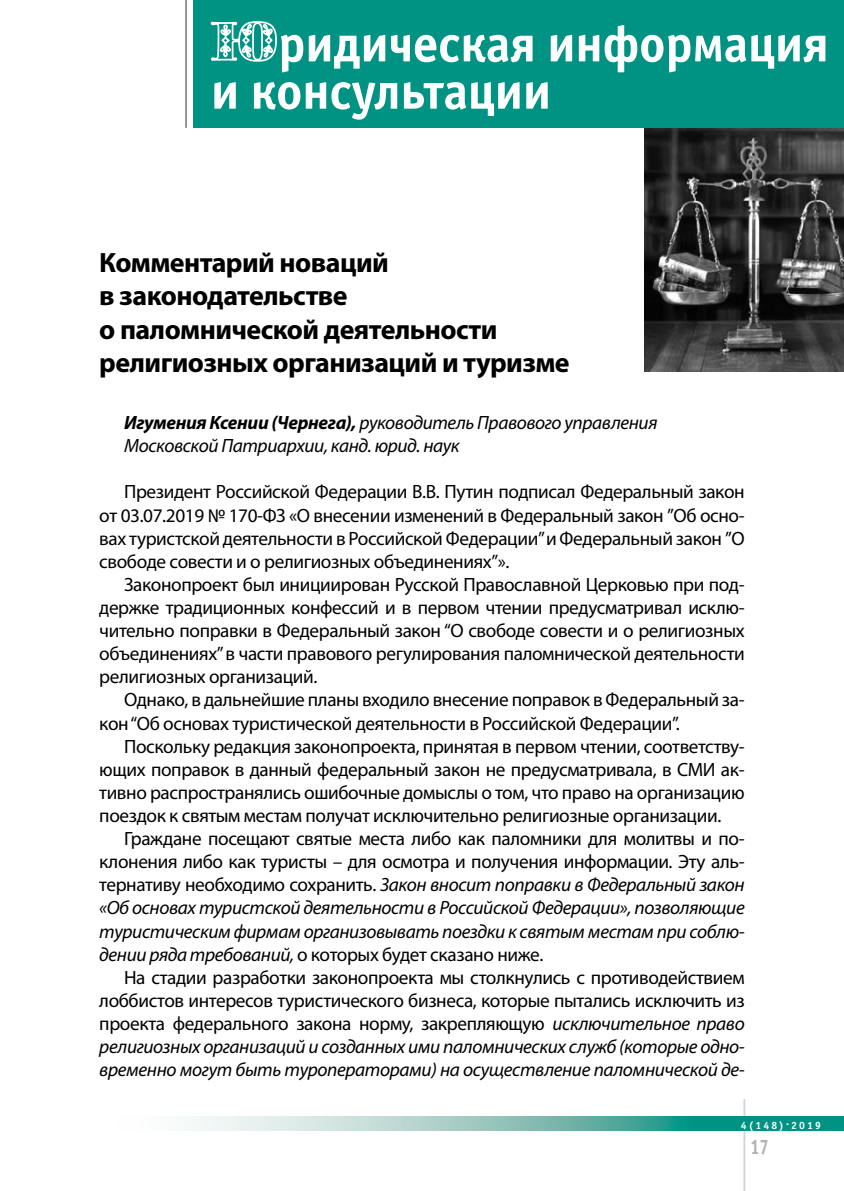
<style>
.page{position:relative;width:844px;height:1191px;background:#fff}
.page>*{position:absolute;margin:0;border:0;box-sizing:border-box;transform-origin:0 0}
.t1{font:700 51.98px/47.2px "Officina Sans C";letter-spacing:-.01em;color:#fff}
.t2{font:700 28px/33.6px "Myriad Pro";letter-spacing:-.02em;color:#000}
.t3{font:700 21px "Officina Sans C";color:#b3b2b2;scale:.8 1}
.t4{font:19.25px/23.1px "Myriad Pro";letter-spacing:-.02em;color:#000;text-align:justify}
.t5{font:italic 19.25px/23.1px "Myriad Pro";letter-spacing:-.02em;color:#000}
.t6{font:700 10.5px "Officina Sans C";letter-spacing:.2em;color:#fff}
.s1{font-weight:700}
.s2{font-style:normal}
.s3{font-style:italic}
</style>
<div class="page">
<hr style="left:743px;top:1099px;width:2px;height:92px;background:#d2d2d2">
<svg style="left:192px;top:1116px;width:651px;height:14px;background:#7abfb5"></svg>
<img style="left:644px;top:128px;width:199px;height:244px">
<div style="left:193px;top:0;width:650px;height:128px;background:#009383"></div>
<svg style="left:210px;top:21px;width:67px;height:41px"></svg>
<hr style="left:185px;top:0;width:2px;height:128px;background:#878787">
<h1 class="t1" style="left:211px;top:21px;width:619px;text-indent:67px">ридическая информация и консультации</h1>
<h2 class="t2" style="left:99px;top:244px;width:472px">Комментарий новаций<br>в законодательстве<br>о паломнической деятельности религиозных организаций и туризме</h2>
<p class="t5" style="left:124px;top:411px;width:534px"><span class="s1">Игумения Ксении (Чернега),</span> руководитель Правового управления<br>Московской Патриархии, канд. юрид. наук</p>
<p class="t4" style="left:99px;top:480px;width:646px;text-indent:25px">Президент Российской Федерации В.В. Путин подписал Федеральный закон от 03.07.2019 № 170-ФЗ «О внесении изменений в Федеральный закон ”Об осно&shy;вах туристской деятельности в Российской Федерации” и Федеральный закон ”О свободе совести и о религиозных объединениях”».</p>
<p class="t4" style="left:99px;top:572px;width:646px;text-indent:25px">Законопроект был инициирован Русской Православной Церковью при под&shy;держке традиционных конфессий и в первом чтении предусматривал исклю&shy;чительно поправки в Федеральный закон “О свободе совести и о религиозных объединениях” в части правового регулирования паломнической деятельности религиозных организаций.</p>
<p class="t4" style="left:99px;top:688px;width:646px;text-indent:25px">Однако, в дальнейшие планы входило внесение поправок в Федеральный за&shy;кон “Об основах туристической деятельности в Российской Федерации”.</p>
<p class="t4" style="left:99px;top:734px;width:646px;text-indent:25px">Поскольку редакция законопроекта, принятая в первом чтении, соответству&shy;ющих поправок в данный федеральный закон не предусматривала, в СМИ ак&shy;тивно распространялись ошибочные домыслы о том, что право на организацию поездок к святым местам получат исключительно религиозные организации.</p>
<p class="t5" style="left:99px;top:826px;width:646px;text-align:justify;text-indent:25px"><span class="s2">Граждане посещают святые места либо как паломники для молитвы и по&shy;клонения либо как туристы – для осмотра и получения информации. Эту аль&shy;тернативу необходимо сохранить.</span> Закон вносит поправки в Федеральный закон «Об основах туристской деятельности в Российской Федерации», позволяющие туристическим фирмам организовывать поездки к святым местам при соблю&shy;дении ряда требований, <span class="s2">о которых будет сказано ниже.</span></p>
<p class="t4" style="left:99px;top:965px;width:646px;text-indent:25px">На стадии разработки законопроекта мы столкнулись с противодействием лоббистов интересов туристического бизнеса, которые пытались исключить из проекта федерального закона норму, закрепляющую <span class="s3">исключительное право религиозных организаций и созданных ими паломнических служб (которые одно&shy;временно могут быть туроператорами) на осуществление паломнической де-</span></p>
<p class="t6" style="left:741px;top:1117px;width:82px">4(148)..2019</p>
<p class="t3" style="left:749px;top:1135px;width:25px">17</p>
</div>
